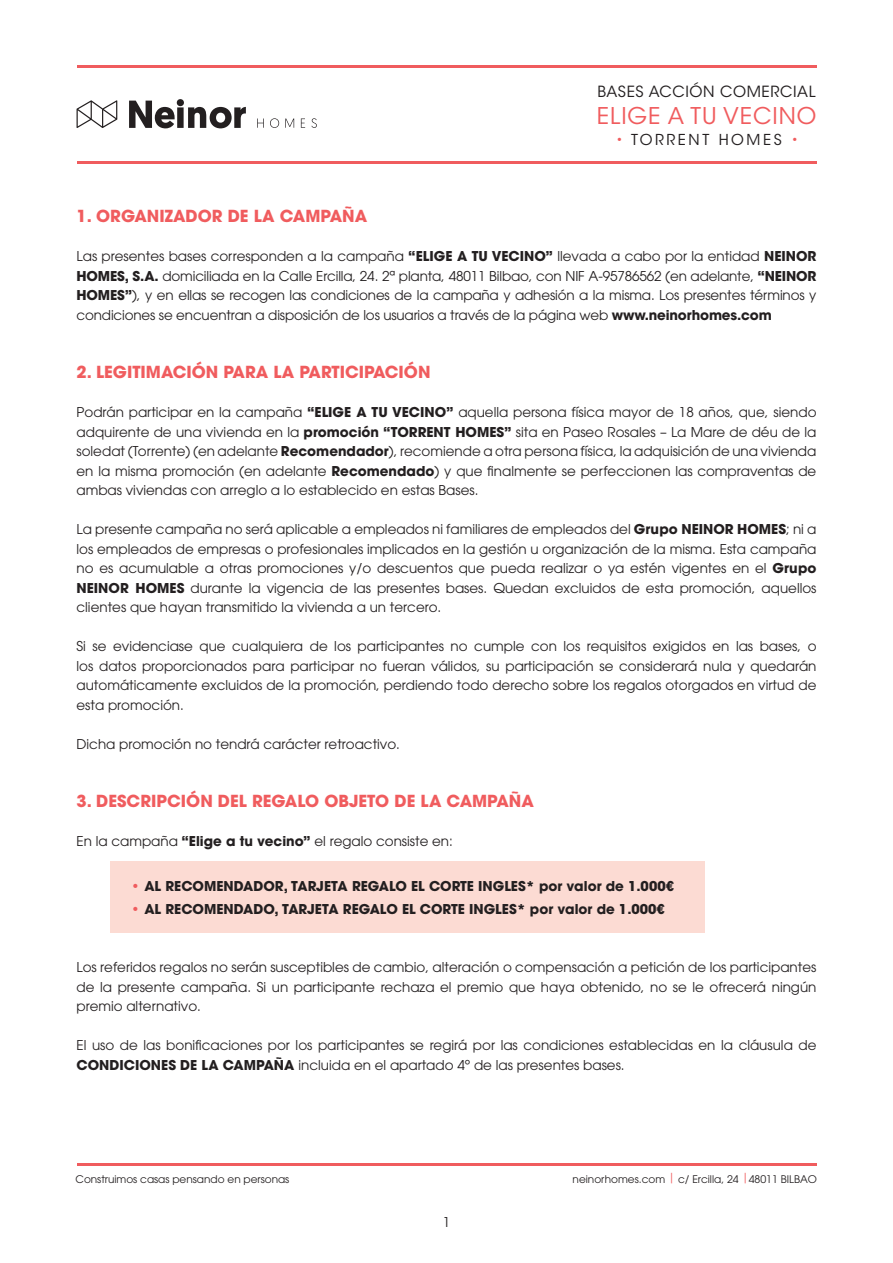
<style>
.page{position:relative;width:893px;height:1263px;background:#fff}
.page>*{position:absolute;margin:0;border:0;box-sizing:border-box;transform-origin:0 0}
.t1{font:22.95px "ITC Avant Garde Std";letter-spacing:.04em;color:#f05c5e}
.t2{font:700 16.5px "ITC Avant Garde Pro";color:#f05c5e}
.t3{font:15.3px "ITC Avant Garde Std";letter-spacing:.04em;color:#231f20}
.t4{font:15px "ITC Avant Garde Std";letter-spacing:.17em;color:#231f20}
.t5{font:13.5px/19.5px "ITC Avant Garde Pro";color:#231f20;text-align:justify}
.t6{font:700 13.5px "ITC Avant Garde Pro";color:#231f20}
.t7{font:10.5px "ITC Avant Garde Pro";color:#231f20}
.s1{color:#f05c5e}
.s2{font-weight:700}
.s3{font-family:"ITC Avant Garde Std";font-weight:700}
</style>
<div class="page">
<hr style="left:77px;top:162px;width:739px;height:2px;background:#f05c5e">
<hr style="left:77px;top:1163px;width:739px;height:2px;background:#f05c5e">
<hr style="left:77px;top:66px;width:739px;height:2px;background:#f05c5e">
<svg style="left:257px;top:119px;width:7px;height:9px"></svg>
<svg style="left:270px;top:118px;width:9px;height:10px"></svg>
<svg style="left:285px;top:119px;width:9px;height:9px"></svg>
<svg style="left:301px;top:119px;width:4px;height:9px"></svg>
<svg style="left:311px;top:118px;width:6px;height:10px"></svg>
<svg style="left:77px;top:100px;width:40px;height:28px"></svg>
<svg style="left:129px;top:99px;width:117px;height:29px"></svg>
<div style="left:111px;top:861px;width:594px;height:71px;background:#fcdbd3"></div>
<p class="t3" style="left:597px;top:82px;width:220px">BASES ACCIÓN COMERCIAL</p>
<h1 class="t1" style="left:597px;top:101px;width:221px">ELIGE A TU VECINO</h1>
<p class="t4" style="left:616px;top:131px;width:184px"><span class="s1">•</span> TORRENT HOMES <span class="s1">•</span></p>
<p class="t2" style="left:77px;top:205px;width:292px">1. ORGANIZADOR DE LA CAMPAÑA</p>
<p class="t5" style="left:77px;top:246px;width:741px">Las presentes bases corresponden a la campaña <span class="s2">“ELIGE A TU VECINO”</span> llevada a cabo por la entidad <span class="s3">NEINOR HOMES</span><span class="s2">, S.A.</span> domiciliada en la Calle Ercilla, 24. 2ª planta, 48011 Bilbao, con NIF A-95786562 (en adelante, <span class="s2">“</span><span class="s3">NEINOR HOMES</span><span class="s2">”</span>), y en ellas se recogen las condiciones de la campaña y adhesión a la misma. Los presentes términos y condiciones se encuentran a disposición de los usuarios a través de la página web <span class="s2">www.neinorhomes.com</span></p>
<p class="t2" style="left:77px;top:361px;width:355px">2. LEGITIMACIÓN PARA LA PARTICIPACIÓN</p>
<p class="t5" style="left:77px;top:402px;width:741px">Podrán participar en la campaña <span class="s2">“ELIGE A TU VECINO”</span> aquella persona física mayor de 18 años, que, siendo adquirente de una vivienda en la <span class="s2">promoción “TORRENT HOMES”</span> sita en Paseo Rosales – La Mare de déu de la soledat (Torrente) (en adelante <span class="s2">Recomendador</span>), recomiende a otra persona física, la adquisición de una vivienda en la misma promoción (en adelante <span class="s2">Recomendado</span>) y que finalmente se perfeccionen las compraventas de ambas viviendas con arreglo a lo establecido en estas Bases.</p>
<p class="t5" style="left:77px;top:519px;width:741px">La presente campaña no será aplicable a empleados ni familiares de empleados del <span class="s2">Grupo NEINOR HOMES</span>; ni a los empleados de empresas o profesionales implicados en la gestión u organización de la misma. Esta campaña no es acumulable a otras promociones y/o descuentos que pueda realizar o ya estén vigentes en el <span class="s2">Grupo NEINOR HOMES</span> durante la vigencia de las presentes bases. Quedan excluidos de esta promoción, aquellos clientes que hayan transmitido la vivienda a un tercero.</p>
<p class="t5" style="left:77px;top:636px;width:741px">Si se evidenciase que cualquiera de los participantes no cumple con los requisitos exigidos en las bases, o los datos proporcionados para participar no fueran válidos, su participación se considerará nula y quedarán automáticamente excluidos de la promoción, perdiendo todo derecho sobre los regalos otorgados en virtud de esta promoción.</p>
<p class="t5" style="left:77px;top:734px;width:325px">Dicha promoción no tendrá carácter retroactivo.</p>
<p class="t2" style="left:77px;top:790px;width:459px">3. DESCRIPCIÓN DEL REGALO OBJETO DE LA CAMPAÑA</p>
<p class="t5" style="left:77px;top:831px;width:378px">En la campaña <span class="s2">“Elige a tu vecino”</span> el regalo consiste en:</p>
<p class="t6" style="left:131px;top:877px;width:545px"><span class="s1">•</span> AL RECOMENDADOR, TARJETA REGALO EL CORTE INGLES* por valor de 1.000€</p>
<p class="t6" style="left:131px;top:900px;width:536px"><span class="s1">•</span> AL RECOMENDADO, TARJETA REGALO EL CORTE INGLES* por valor de 1.000€</p>
<p class="t5" style="left:77px;top:957px;width:741px">Los referidos regalos no serán susceptibles de cambio, alteración o compensación a petición de los participantes de la presente campaña. Si un participante rechaza el premio que haya obtenido, no se le ofrecerá ningún premio alternativo.</p>
<p class="t5" style="left:77px;top:1035px;width:741px">El uso de las bonificaciones por los participantes se regirá por las condiciones establecidas en la cláusula de<br><span class="s2">CONDICIONES DE LA CAMPAÑA</span> incluida en el apartado 4º de las presentes bases.</p>
<p class="t7" style="left:75px;top:1172px;width:215px">Construimos casas pensando en personas</p>
<p class="t7" style="left:573px;top:1172px;width:246px">neinorhomes.com <span class="s1">|</span> c/ Ercilla, 24 <span class="s1">|</span>48011 BILBAO</p>
<p class="t5" style="left:443px;top:1212px;width:9px">1</p>
</div>
